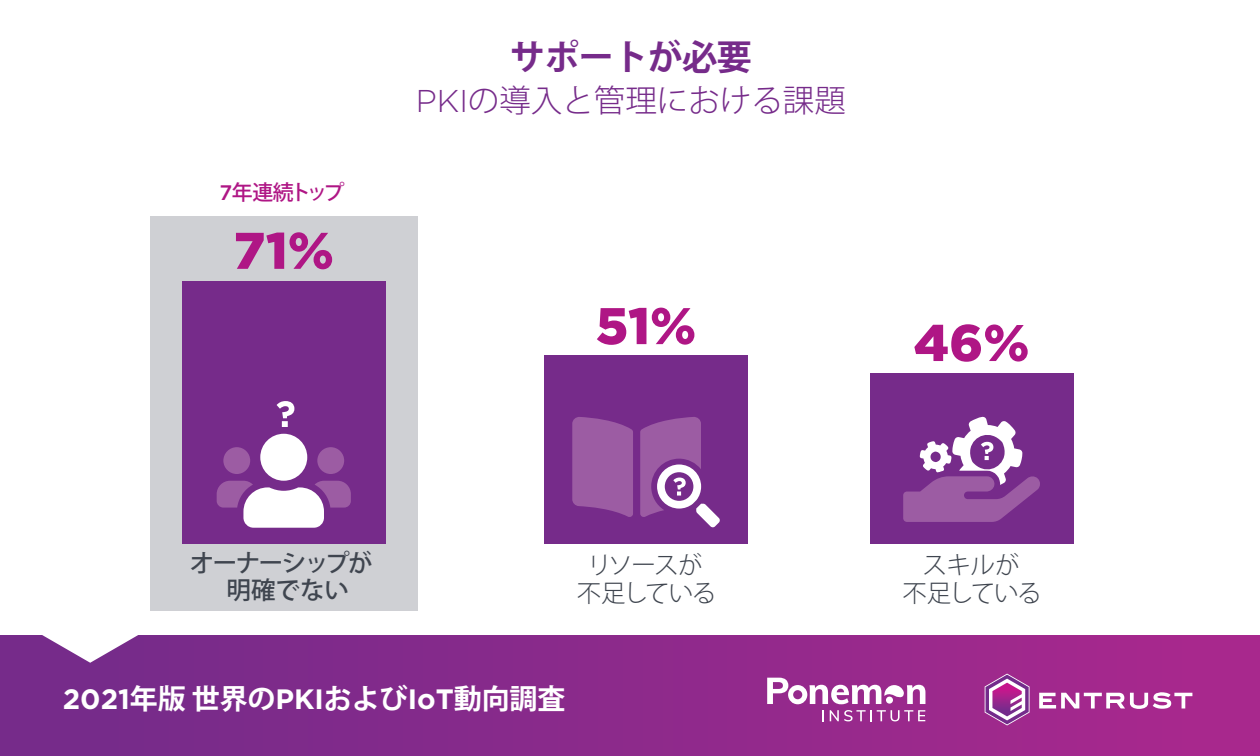
<style>
.page{position:relative;width:1260px;height:756px;background:#fff}
.page>*{position:absolute;margin:0;border:0;box-sizing:border-box;transform-origin:0 0}
.t1{font:900 51.45px "Gotham";color:#af1685}
.t2{font:700 35px "Koz Go Pro";letter-spacing:-.015em;color:#762b8a}
.t3{font:300 31.5px "Koz Go Pro";color:#762b8a}
.t4{font:700 28px "Koz Go Pro";color:#fff}
.t5{font:300 24.5px/28px "Koz Go Pro";letter-spacing:-.05em;color:#3f454f;text-align:center}
.t6{font:500 24.5px/26.6px "Koz Go Pro";letter-spacing:-.06em;color:#3f454f;text-align:center}
.t7{font:500 21px "Koz Go Pro";letter-spacing:-.18em;color:#af1685}
.s1{font-family:"Gotham"}
</style>
<div class="page">
<div style="left:150px;top:217px;width:268px;height:394px;background:#cfd0d4"></div>
<div style="left:0;top:635px;width:1260px;height:121px;background:linear-gradient(to right,#712b8a,#aa288d)"></div>
<svg style="left:5px;top:635px;width:171px;height:28px"></svg>
<svg style="left:1039px;top:692px;width:153px;height:17px"></svg>
<svg style="left:985px;top:674px;width:45px;height:51px"></svg>
<svg style="left:822px;top:710px;width:2px;height:11px"></svg>
<svg style="left:830px;top:710px;width:95px;height:11px"></svg>
<svg style="left:767px;top:678px;width:158px;height:26px"></svg>
<div style="left:182px;top:282px;width:203px;height:262px;background:#762b8a"></div>
<svg style="left:277px;top:401px;width:17px;height:26px"></svg>
<div style="left:260px;top:434px;width:47px;height:47px;background:#fff;border-radius:50%"></div>
<svg style="left:217px;top:447px;width:134px;height:81px"></svg>
<div style="left:544px;top:355px;width:204px;height:189px;background:#762b8a"></div>
<div style="left:870px;top:373px;width:203px;height:171px;background:#762b8a"></div>
<svg style="left:572px;top:417px;width:61px;height:100px;background:#9756a0"></svg>
<svg style="left:640px;top:417px;width:80px;height:111px"></svg>
<svg style="left:903px;top:417px;width:137px;height:105px"></svg>
<p class="t7" style="left:219px;top:179px;width:127px"><span class="s1">7</span>年連続トップ</p>
<h1 class="t1" style="left:234px;top:215px;width:102px">71%</h1>
<p class="t2" style="left:510px;top:35px;width:243px">サポートが必要</p>
<p class="t3" style="left:416px;top:80px;width:432px"><span class="s1">PKI</span>の導入と管理における課題</p>
<h1 class="t1" style="left:596px;top:290px;width:102px">51%</h1>
<h1 class="t1" style="left:914px;top:307px;width:117px">46%</h1>
<p class="t6" style="left:190px;top:551px;width:184px">オーナーシップが明確でない</p>
<p class="t5" style="left:577px;top:551px;width:141px">リソースが不足している</p>
<p class="t4" style="left:63px;top:681px;width:504px"><span class="s1">2021</span>年版 世界の<span class="s1">PKI</span>および<span class="s1">IoT</span>動向調査</p>
<p class="t5" style="left:902px;top:551px;width:141px">スキルが<br>不足している</p>
</div>
